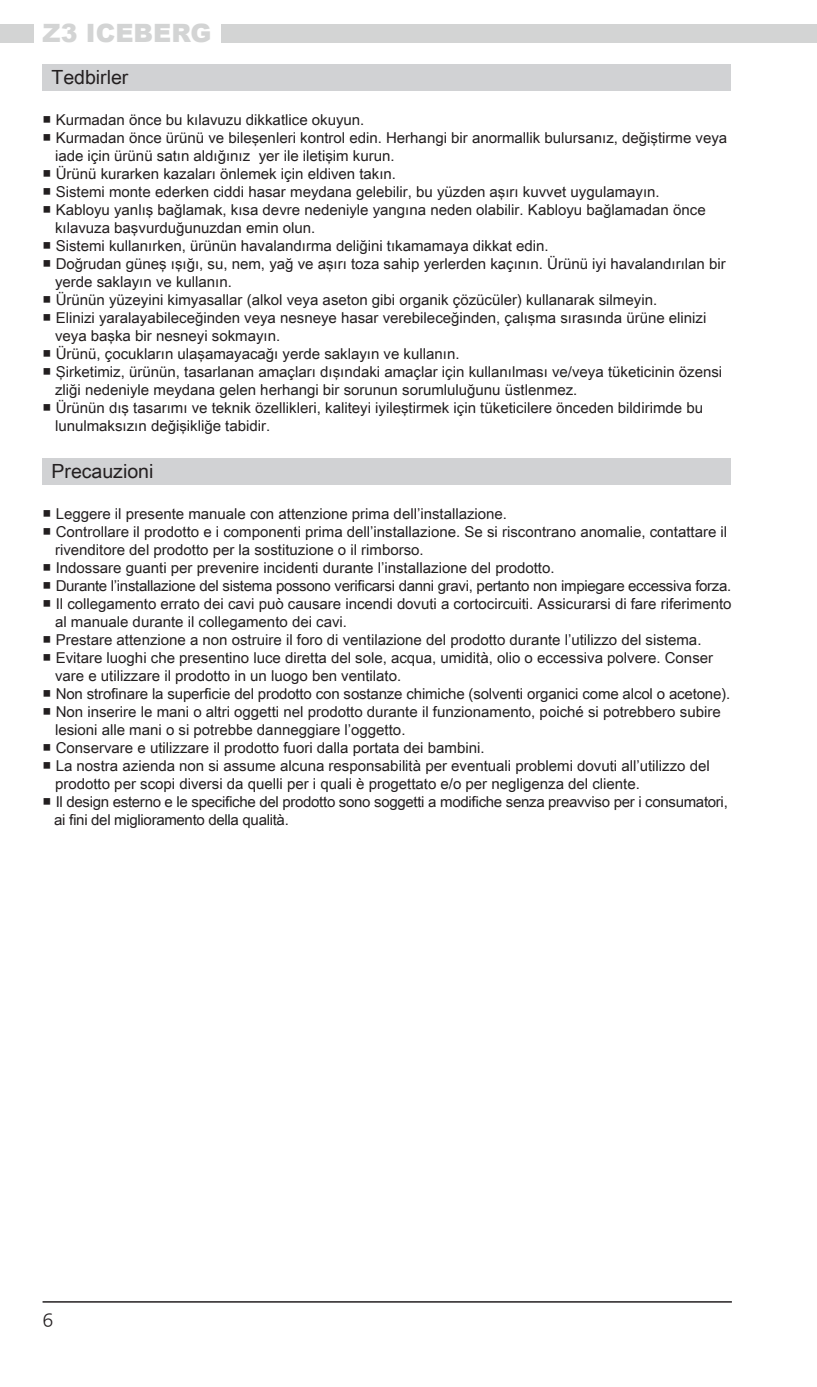
<style>
.page{position:relative;width:817px;height:1387px;background:#fff}
.page>*{position:absolute;margin:0;border:0;box-sizing:border-box;transform-origin:0 0}
.t1{font:900 25.2px "Arial";color:#d3d4d4}
.t2{font:19.5px "Arial Unicode MS";color:#231f20}
.t3{font:18px "Nanum Gothic";color:#231f20}
.t4{font:15px "Arial Unicode MS";color:#231f20}
.t5{font:15px "Arial Unicode MS";letter-spacing:-.02em;color:#231f20}
</style>
<div class="page">
<hr style="left:43px;top:1300px;width:688px;height:2px;background:#231f20">
<div style="left:221px;top:25px;width:595px;height:18px;background:#d3d4d4"></div>
<div style="left:0;top:25px;width:33px;height:18px;background:#d3d4d4"></div>
<div style="left:43px;top:64px;width:687px;height:26px;background:#d1d2d4"></div>
<div style="left:43px;top:458px;width:687px;height:26px;background:#d1d2d4"></div>
<h1 class="t1" style="left:43px;top:15px;width:170px">Z3 ICEBERG</h1>
<p class="t2" style="left:51px;top:63px;width:78px">Tedbirler</p>
<p class="t4" style="left:43px;top:109px;width:323px">■ Kurmadan önce bu kılavuzu dikkatlice okuyun.</p>
<p class="t4" style="left:43px;top:127px;width:686px">■ Kurmadan önce ürünü ve bileşenleri kontrol edin. Herhangi bir anormallik bulursanız, değiştirme veya</p>
<p class="t4" style="left:55px;top:145px;width:341px">iade için ürünü satın aldığınız yer ile iletişim kurun.</p>
<p class="t4" style="left:43px;top:163px;width:355px">■ Ürünü kurarken kazaları önlemek için eldiven takın.</p>
<p class="t4" style="left:43px;top:181px;width:618px">■ Sistemi monte ederken ciddi hasar meydana gelebilir, bu yüzden aşırı kuvvet uygulamayın.</p>
<p class="t4" style="left:43px;top:199px;width:664px">■ Kabloyu yanlış bağlamak, kısa devre nedeniyle yangına neden olabilir. Kabloyu bağlamadan önce</p>
<p class="t4" style="left:55px;top:217px;width:262px">kılavuza başvurduğunuzdan emin olun.</p>
<p class="t4" style="left:43px;top:235px;width:507px">■ Sistemi kullanırken, ürünün havalandırma deliğini tıkamamaya dikkat edin.</p>
<p class="t4" style="left:43px;top:253px;width:684px">■ Doğrudan güneş ışığı, su, nem, yağ ve aşırı toza sahip yerlerden kaçının. Ürünü iyi havalandırılan bir</p>
<p class="t4" style="left:55px;top:271px;width:178px">yerde saklayın ve kullanın.</p>
<p class="t4" style="left:43px;top:289px;width:616px">■ Ürünün yüzeyini kimyasallar (alkol veya aseton gibi organik çözücüler) kullanarak silmeyin.</p>
<p class="t4" style="left:43px;top:307px;width:665px">■ Elinizi yaralayabileceğinden veya nesneye hasar verebileceğinden, çalışma sırasında ürüne elinizi</p>
<p class="t4" style="left:55px;top:325px;width:227px">veya başka bir nesneyi sokmayın.</p>
<p class="t4" style="left:43px;top:343px;width:418px">■ Ürünü, çocukların ulaşamayacağı yerde saklayın ve kullanın.</p>
<p class="t4" style="left:43px;top:361px;width:681px">■ Şirketimiz, ürünün, tasarlanan amaçları dışındaki amaçlar için kullanılması ve/veya tüketicinin özensi</p>
<p class="t4" style="left:55px;top:379px;width:523px">zliği nedeniyle meydana gelen herhangi bir sorunun sorumluluğunu üstlenmez.</p>
<p class="t4" style="left:43px;top:397px;width:662px">■ Ürünün dış tasarımı ve teknik özellikleri, kaliteyi iyileştirmek için tüketicilere önceden bildirimde bu</p>
<p class="t4" style="left:55px;top:415px;width:217px">lunulmaksızın değişikliğe tabidir.</p>
<p class="t2" style="left:51px;top:457px;width:103px">Precauzioni</p>
<p class="t4" style="left:43px;top:502px;width:466px">■ Leggere il presente manuale con attenzione prima dell’installazione.</p>
<p class="t4" style="left:43px;top:520px;width:686px">■ Controllare il prodotto e i componenti prima dell’installazione. Se si riscontrano anomalie, contattare il</p>
<p class="t4" style="left:55px;top:538px;width:370px">rivenditore del prodotto per la sostituzione o il rimborso.</p>
<p class="t4" style="left:43px;top:556px;width:513px">■ Indossare guanti per prevenire incidenti durante l’installazione del prodotto.</p>
<p class="t5" style="left:43px;top:574px;width:690px">■ Durante l’installazione del sistema possono verificarsi danni gravi, pertanto non impiegare eccessiva forza.</p>
<p class="t4" style="left:43px;top:592px;width:690px">■ Il collegamento errato dei cavi può causare incendi dovuti a cortocircuiti. Assicurarsi di fare riferimento</p>
<p class="t4" style="left:55px;top:610px;width:293px">al manuale durante il collegamento dei cavi.</p>
<p class="t4" style="left:43px;top:628px;width:660px">■ Prestare attenzione a non ostruire il foro di ventilazione del prodotto durante l’utilizzo del sistema.</p>
<p class="t4" style="left:43px;top:646px;width:672px">■ Evitare luoghi che presentino luce diretta del sole, acqua, umidità, olio o eccessiva polvere. Conser</p>
<p class="t4" style="left:55px;top:664px;width:348px">vare e utilizzare il prodotto in un luogo ben ventilato.</p>
<p class="t4" style="left:43px;top:682px;width:689px">■ Non strofinare la superficie del prodotto con sostanze chimiche (solventi organici come alcol o acetone).</p>
<p class="t4" style="left:43px;top:700px;width:679px">■ Non inserire le mani o altri oggetti nel prodotto durante il funzionamento, poiché si potrebbero subire</p>
<p class="t4" style="left:55px;top:718px;width:352px">lesioni alle mani o si potrebbe danneggiare l’oggetto.</p>
<p class="t4" style="left:43px;top:736px;width:443px">■ Conservare e utilizzare il prodotto fuori dalla portata dei bambini.</p>
<p class="t4" style="left:43px;top:754px;width:668px">■ La nostra azienda non si assume alcuna responsabilità per eventuali problemi dovuti all’utilizzo del</p>
<p class="t4" style="left:55px;top:772px;width:586px">prodotto per scopi diversi da quelli per i quali è progettato e/o per negligenza del cliente.</p>
<p class="t5" style="left:43px;top:790px;width:686px">■ Il design esterno e le specifiche del prodotto sono soggetti a modifiche senza preavviso per i consumatori,</p>
<p class="t5" style="left:54px;top:808px;width:236px">ai fini del miglioramento della qualità.</p>
<p class="t3" style="left:43px;top:1311px;width:12px">6</p>
</div>
